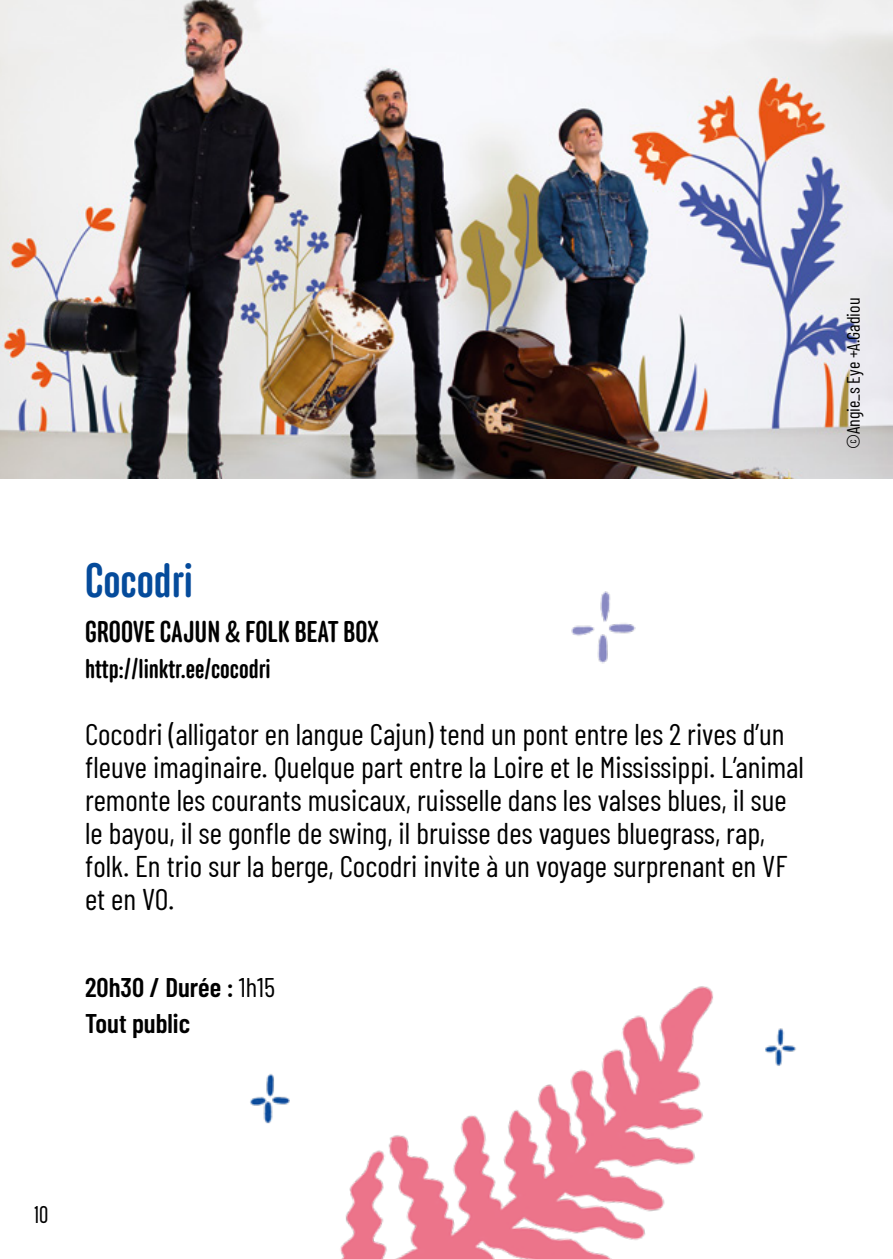
<style>
.page{position:relative;width:893px;height:1259px;background:#fff}
.page>*{position:absolute;margin:0;border:0;box-sizing:border-box;transform-origin:0 0}
.titre{font:500 48px "Anchor";color:#054b9b}
.texte_courant{font:30px/33px "Barlow Condensed";color:#000}
.sous_titre{font:500 30px "Anchor";color:#000}
.heure_et_infos{font:600 27px/36px "Barlow Condensed";color:#000}
.site{font:500 27px "Anchor";color:#000}
.t1{font:500 24px "Korolev Compressed";color:#000}
.credit_photo{font:18px "Barlow Condensed";color:#000}
.s1{font-weight:400}
</style>
<div class="page">
<img style="left:250px;top:1074px;width:40px;height:50px">
<img style="left:779px;top:1028px;width:17px;height:38px">
<img style="left:571px;top:591px;width:65px;height:73px">
<img style="left:0;top:0;width:893px;height:478px">
<img style="left:340px;top:986px;width:439px;height:273px">
<p class="credit_photo" style="left:841px;top:449px;width:153px;rotate:-90deg">©Angie_s Eye +A.Gadiou</p>
<p class="titre" style="left:85px;top:553px;width:109px">Cocodri</p>
<p class="sous_titre" style="left:85px;top:614px;width:295px">GROOVE CAJUN &amp; FOLK BEAT BOX</p>
<p class="site" style="left:85px;top:653px;width:187px">http://linktr.ee/cocodri</p>
<p class="texte_courant" style="left:85px;top:715px;width:720px">Cocodri (alligator en langue Cajun) tend un pont entre les 2 rives d’un fleuve imaginaire. Quelque part entre la Loire et le Mississippi. L’animal remonte les courants musicaux, ruisselle dans les valses blues, il sue le bayou, il se gonfle de swing, il bruisse des vagues bluegrass, rap, folk. En trio sur la berge, Cocodri invite à un voyage surprenant en VF et en VO.</p>
<p class="heure_et_infos" style="left:85px;top:967px;width:192px">20h30 / Durée : <span class="s1">1h15<br></span>Tout public</p>
<p class="t1" style="left:34px;top:1201px;width:16px">10</p>
</div>
